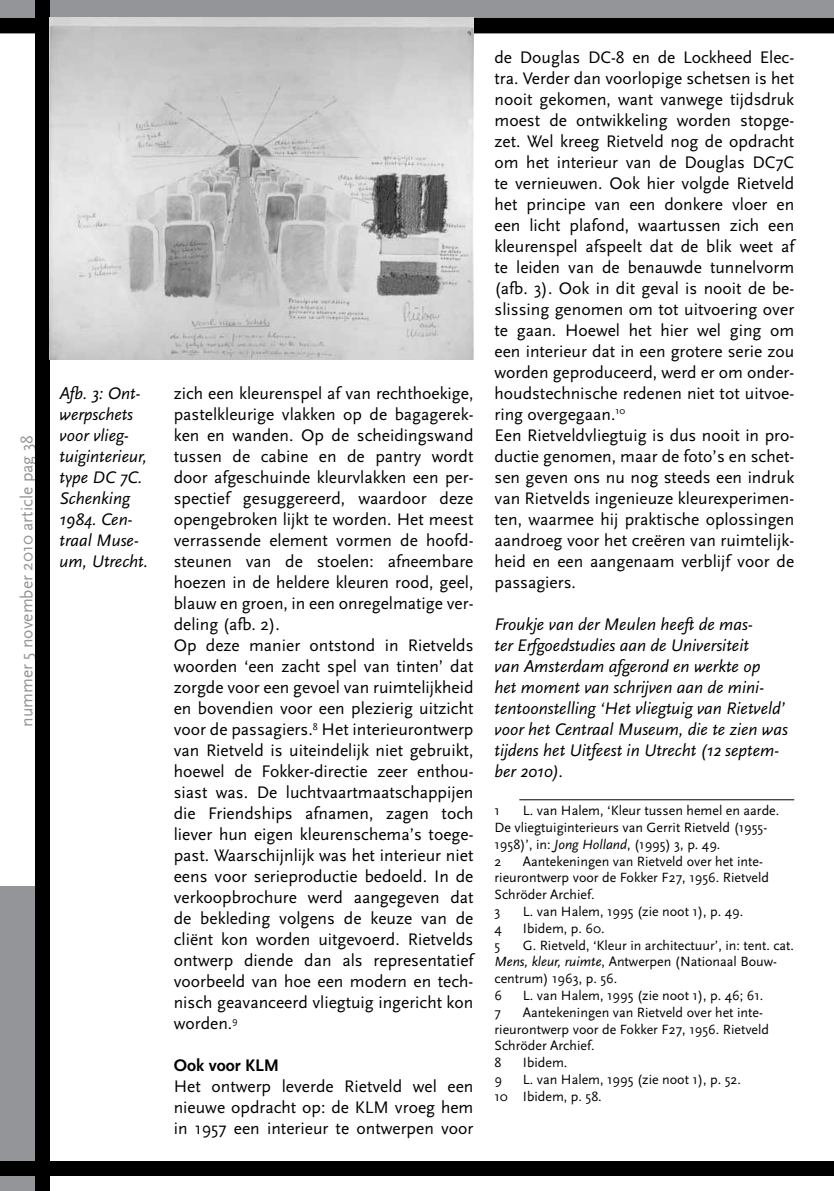
<style>
.page{position:relative;width:834px;height:1191px;background:#fff}
.page>*{position:absolute;margin:0;border:0;box-sizing:border-box;transform-origin:0 0}
.t1{font:17.5px/21px "Scala Sans";color:#000}
.t2{font:italic 17.5px/21px "Scala Sans";color:#000}
.t3{font:17.5px "Scala Sans";color:#939598}
.t4{font:700 17.5px "Scala Sans";color:#000}
.t5{font:14px/16.8px "Scala Sans";color:#000}
.s1{font-style:italic}
</style>
<div class="page">
<div style="left:0;top:0;width:833px;height:33px;background:#939598"></div>
<div style="left:0;top:887px;width:42px;height:304px;background:#939598"></div>
<div style="left:0;top:18px;width:833px;height:15px;background:#000"></div>
<div style="left:0;top:1161px;width:833px;height:15px;background:#000"></div>
<div style="left:35px;top:0;width:15px;height:1191px;background:#000"></div>
<hr style="left:519px;top:799px;width:275px;height:1px;background:#000">
<img style="left:50px;top:17px;width:423px;height:343px">
<p class="t3" style="left:17px;top:727px;width:293px;rotate:-90deg">nummer 5 november 2010 article pag 38</p>
<p class="t2" style="left:60px;top:383px;width:90px">Afb. 3: Ont&shy;werpschets voor vlieg&shy;tuiginterieur, type DC 7C.<br>Schenking<br>1984. Cen&shy;traal Muse&shy;um, Utrecht.</p>
<p class="t1" style="left:174px;top:383px;width:301px">zich een kleurenspel af van rechthoekige, pastelkleurige vlakken op de bagagerek&shy;ken en wanden. Op de scheidingswand tussen de cabine en de pantry wordt door afgeschuinde kleurvlakken een per&shy;spectief gesuggereerd, waardoor deze opengebroken lijkt te worden. Het meest verrassende element vormen de hoofd&shy;steunen van de stoelen: afneembare hoezen in de heldere kleuren rood, geel, blauw en groen, in een onregelmatige ver&shy;deling (afb. 2).<br>Op deze manier ontstond in Rietvelds woorden ‘een zacht spel van tinten’ dat zorgde voor een gevoel van ruimtelijkheid en bovendien voor een plezierig uitzicht voor de passagiers.<sup>8</sup> Het interieurontwerp van Rietveld is uiteindelijk niet gebruikt, hoewel de Fokker-directie zeer enthou&shy;siast was. De luchtvaartmaatschappijen die Friendships afnamen, zagen toch liever hun eigen kleurenschema’s toege&shy;past. Waarschijnlijk was het interieur niet eens voor serieproductie bedoeld. In de verkoopbrochure werd aangegeven dat de bekleding volgens de keuze van de cliënt kon worden uitgevoerd. Rietvelds ontwerp diende dan als representatief voorbeeld van hoe een modern en tech&shy;nisch geavanceerd vliegtuig ingericht kon worden.<sup>9</sup></p>
<p class="t4" style="left:174px;top:1056px;width:107px">Ook voor KLM</p>
<p class="t1" style="left:174px;top:1076px;width:301px;text-align:justify">Het ontwerp leverde Rietveld wel een nieuwe opdracht op: de KLM vroeg hem in 1957 een interieur te ontwerpen voor</p>
<p class="t1" style="left:494px;top:47px;width:301px">de Douglas DC-8 en de Lockheed Elec&shy;tra. Verder dan voorlopige schetsen is het nooit gekomen, want vanwege tijdsdruk moest de ontwikkeling worden stopge&shy;zet. Wel kreeg Rietveld nog de opdracht om het interieur van de Douglas DC7C te vernieuwen. Ook hier volgde Rietveld het principe van een donkere vloer en een licht plafond, waartussen zich een kleurenspel afspeelt dat de blik weet af te leiden van de benauwde tunnelvorm (afb. 3). Ook in dit geval is nooit de be&shy;slissing genomen om tot uitvoering over te gaan. Hoewel het hier wel ging om een interieur dat in een grotere serie zou worden geproduceerd, werd er om onder&shy;houdstechnische redenen niet tot uitvoe&shy;ring overgegaan.<sup>10<br></sup>Een Rietveldvliegtuig is dus nooit in pro&shy;ductie genomen, maar de foto’s en schet&shy;sen geven ons nu nog steeds een indruk van Rietvelds ingenieuze kleurexperimen&shy;ten, waarmee hij praktische oplossingen aandroeg voor het creëren van ruimtelijk&shy;heid en een aangenaam verblijf voor de passagiers.</p>
<p class="t2" style="left:494px;top:614px;width:295px">Froukje van der Meulen heeft de mas-<br>ter Erfgoedstudies aan de Universiteit<br>van Amsterdam afgerond en werkte op<br>het moment van schrijven aan de mini&shy;tentoonstelling ‘Het vliegtuig van Rietveld’ voor het Centraal Museum, die te zien was tijdens het Uitfeest in Utrecht (12 septem&shy;ber 2010).</p>
<p class="t5" style="left:494px;top:802px;width:7px">1</p>
<p class="t5" style="left:494px;top:802px;width:286px;text-indent:28px">L. van Halem, ‘Kleur tussen hemel en aarde.<br>De vliegtuiginterieurs van Gerrit Rietveld (1955- 1958)’, in: <span class="s1">Jong Holland</span>, (1995) 3, p. 49.<br>2</p>
<p class="t5" style="left:494px;top:853px;width:276px;text-indent:28px">Aantekeningen van Rietveld over het inte&shy;rieurontwerp voor de Fokker F27, 1956. Rietveld<br>Schröder Archief.<br>3</p>
<p class="t5" style="left:522px;top:903px;width:222px">L. van Halem, 1995 (zie noot 1), p. 49.</p>
<p class="t5" style="left:494px;top:920px;width:9px">4</p>
<p class="t5" style="left:522px;top:920px;width:83px">Ibidem, p. 60.</p>
<p class="t5" style="left:494px;top:937px;width:7px">5</p>
<p class="t5" style="left:494px;top:937px;width:301px;text-indent:28px">G. Rietveld, ‘Kleur in architectuur’, in: tent. cat.<br><span class="s1">Mens, kleur, ruimte</span>, Antwerpen (Nationaal Bouw&shy;centrum) 1963, p. 56.<br>6</p>
<p class="t5" style="left:522px;top:987px;width:242px">L. van Halem, 1995 (zie noot 1), p. 46; 61.</p>
<p class="t5" style="left:494px;top:1004px;width:276px;text-indent:28px">Aantekeningen van Rietveld over het inte&shy;rieurontwerp voor de Fokker F27, 1956. Rietveld<br>Schröder Archief.<br>8</p>
<p class="t5" style="left:494px;top:1004px;width:8px">7</p>
<p class="t5" style="left:522px;top:1054px;width:46px">Ibidem.</p>
<p class="t5" style="left:494px;top:1071px;width:248px;text-indent:28px">L. van Halem, 1995 (zie noot 1), p. 52.<br>10 Ibidem, p. 58.</p>
<p class="t5" style="left:494px;top:1071px;width:9px">9</p>
</div>
